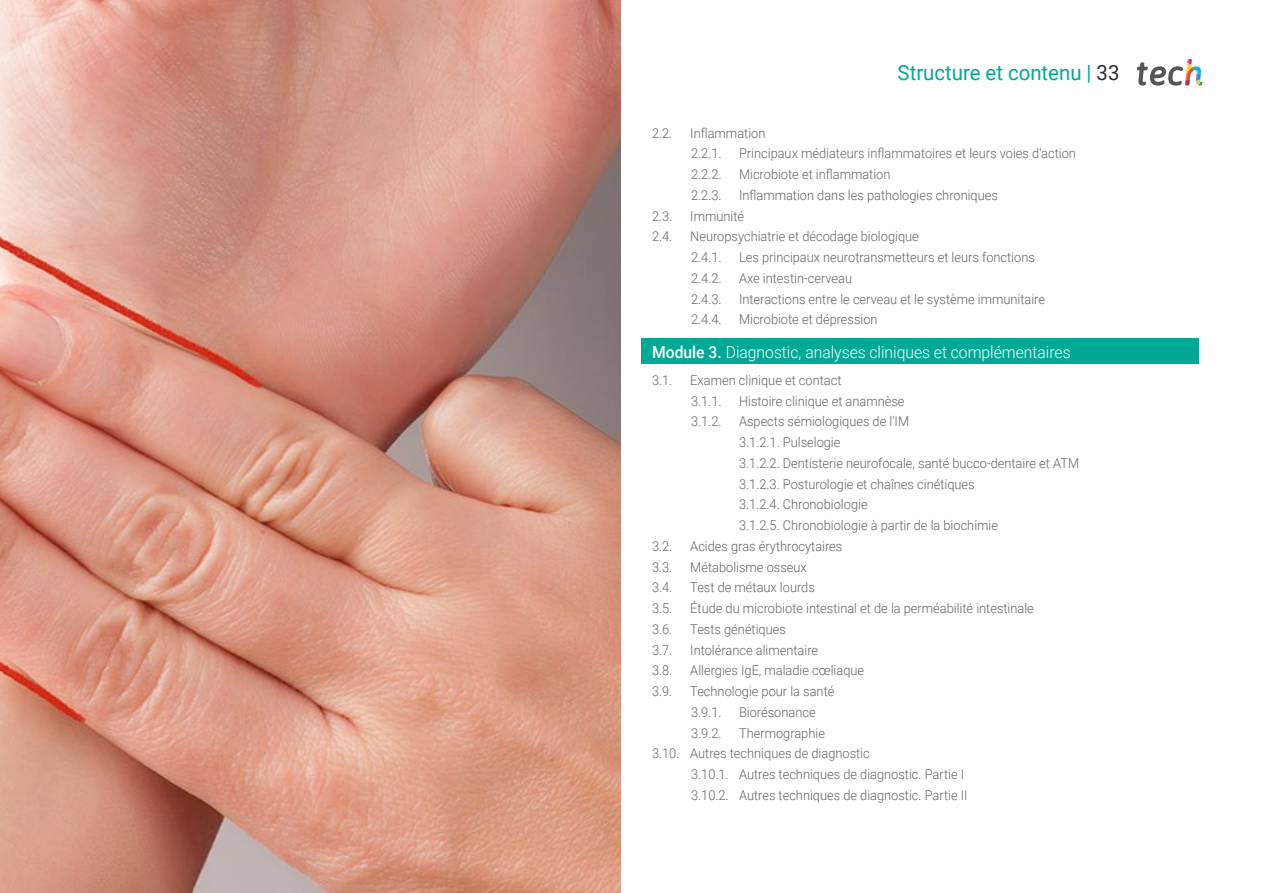
<style>
.page{position:relative;width:1263px;height:893px;background:#fff}
.page>*{position:absolute;margin:0;border:0;box-sizing:border-box;transform-origin:0 0}
.t1{font:21px "Roboto";color:#00a996}
.t2{font:300 16.5px "Roboto";color:#fff;scale:.95 1}
.t3{font:300 13.5px/20.7px "Roboto";color:#61646a;scale:.95 1}
.s1{color:#312e20}
.s2{font-weight:500}
</style>
<div class="page">
<img style="left:0;top:0;width:621px;height:893px">
<svg style="left:1137px;top:59px;width:65px;height:27px"></svg>
<div style="left:641px;top:339px;width:557px;height:25px;background:#00a996"></div>
<h1 class="t1" style="left:898px;top:57px;width:223px">Structure et contenu | <span class="s1">33</span></h1>
<p class="t3" style="left:652px;top:122px;width:23px">2.2.</p>
<p class="t3" style="left:690px;top:122px;width:81px">Inflammation<br>2.2.1.</p>
<p class="t3" style="left:739px;top:143px;width:356px">Principaux médiateurs inflammatoires et leurs voies d'action</p>
<p class="t3" style="left:691px;top:164px;width:34px">2.2.2.</p>
<p class="t3" style="left:739px;top:164px;width:161px">Microbiote et inflammation</p>
<p class="t3" style="left:691px;top:184px;width:34px">2.2.3.</p>
<p class="t3" style="left:739px;top:184px;width:274px">Inflammation dans les pathologies chroniques</p>
<p class="t3" style="left:652px;top:205px;width:23px">2.3.</p>
<p class="t3" style="left:690px;top:205px;width:58px">Immunité</p>
<p class="t3" style="left:652px;top:226px;width:23px">2.4.</p>
<p class="t3" style="left:690px;top:226px;width:242px">Neuropsychiatrie et décodage biologique<br>2.4.1.</p>
<p class="t3" style="left:739px;top:247px;width:313px">Les principaux neurotransmetteurs et leurs fonctions</p>
<p class="t3" style="left:691px;top:267px;width:34px">2.4.2.</p>
<p class="t3" style="left:739px;top:267px;width:120px">Axe intestin-cerveau</p>
<p class="t3" style="left:691px;top:288px;width:34px">2.4.3.</p>
<p class="t3" style="left:739px;top:288px;width:324px">Interactions entre le cerveau et le système immunitaire</p>
<p class="t3" style="left:691px;top:309px;width:34px">2.4.4.</p>
<p class="t3" style="left:739px;top:309px;width:147px">Microbiote et dépression</p>
<p class="t2" style="left:652px;top:340px;width:442px"><span class="s2">Module 3.</span> Diagnostic, analyses cliniques et complémentaires</p>
<p class="t3" style="left:652px;top:369px;width:23px">3.1.</p>
<p class="t3" style="left:690px;top:369px;width:161px">Examen clinique et contact<br>3.1.1.</p>
<p class="t3" style="left:739px;top:390px;width:176px">Histoire clinique et anamnèse</p>
<p class="t3" style="left:691px;top:411px;width:34px">3.1.2.</p>
<p class="t3" style="left:739px;top:411px;width:359px">Aspects sémiologiques de l'IM<br>3.1.2.1. Pulselogie<br>3.1.2.2. Dentisterie neurofocale, santé bucco-dentaire et ATM 3.1.2.3. Posturologie et chaînes cinétiques<br>3.1.2.4. Chronobiologie<br>3.1.2.5. Chronobiologie à partir de la biochimie</p>
<p class="t3" style="left:652px;top:535px;width:23px">3.2.</p>
<p class="t3" style="left:690px;top:535px;width:162px">Acides gras érythrocytaires</p>
<p class="t3" style="left:652px;top:556px;width:23px">3.3.</p>
<p class="t3" style="left:690px;top:556px;width:124px">Métabolisme osseux</p>
<p class="t3" style="left:652px;top:577px;width:23px">3.4.</p>
<p class="t3" style="left:690px;top:577px;width:133px">Test de métaux lourds</p>
<p class="t3" style="left:652px;top:597px;width:23px">3.5.</p>
<p class="t3" style="left:690px;top:597px;width:363px">Étude du microbiote intestinal et de la perméabilité intestinale</p>
<p class="t3" style="left:652px;top:618px;width:23px">3.6.</p>
<p class="t3" style="left:690px;top:618px;width:102px">Tests génétiques</p>
<p class="t3" style="left:652px;top:639px;width:23px">3.7.</p>
<p class="t3" style="left:690px;top:639px;width:136px">Intolérance alimentaire</p>
<p class="t3" style="left:652px;top:660px;width:23px">3.8.</p>
<p class="t3" style="left:690px;top:660px;width:184px">Allergies IgE, maladie cœliaque</p>
<p class="t3" style="left:652px;top:680px;width:23px">3.9.</p>
<p class="t3" style="left:690px;top:680px;width:153px">Technologie pour la santé<br>3.9.1.</p>
<p class="t3" style="left:739px;top:701px;width:82px">Biorésonance</p>
<p class="t3" style="left:691px;top:722px;width:34px">3.9.2.</p>
<p class="t3" style="left:739px;top:722px;width:92px">Thermographie</p>
<p class="t3" style="left:652px;top:743px;width:231px">3.10. Autres techniques de diagnostic</p>
<p class="t3" style="left:691px;top:763px;width:289px">3.10.1. Autres techniques de diagnostic. Partie I</p>
<p class="t3" style="left:691px;top:784px;width:293px">3.10.2. Autres techniques de diagnostic. Partie II</p>
</div>
